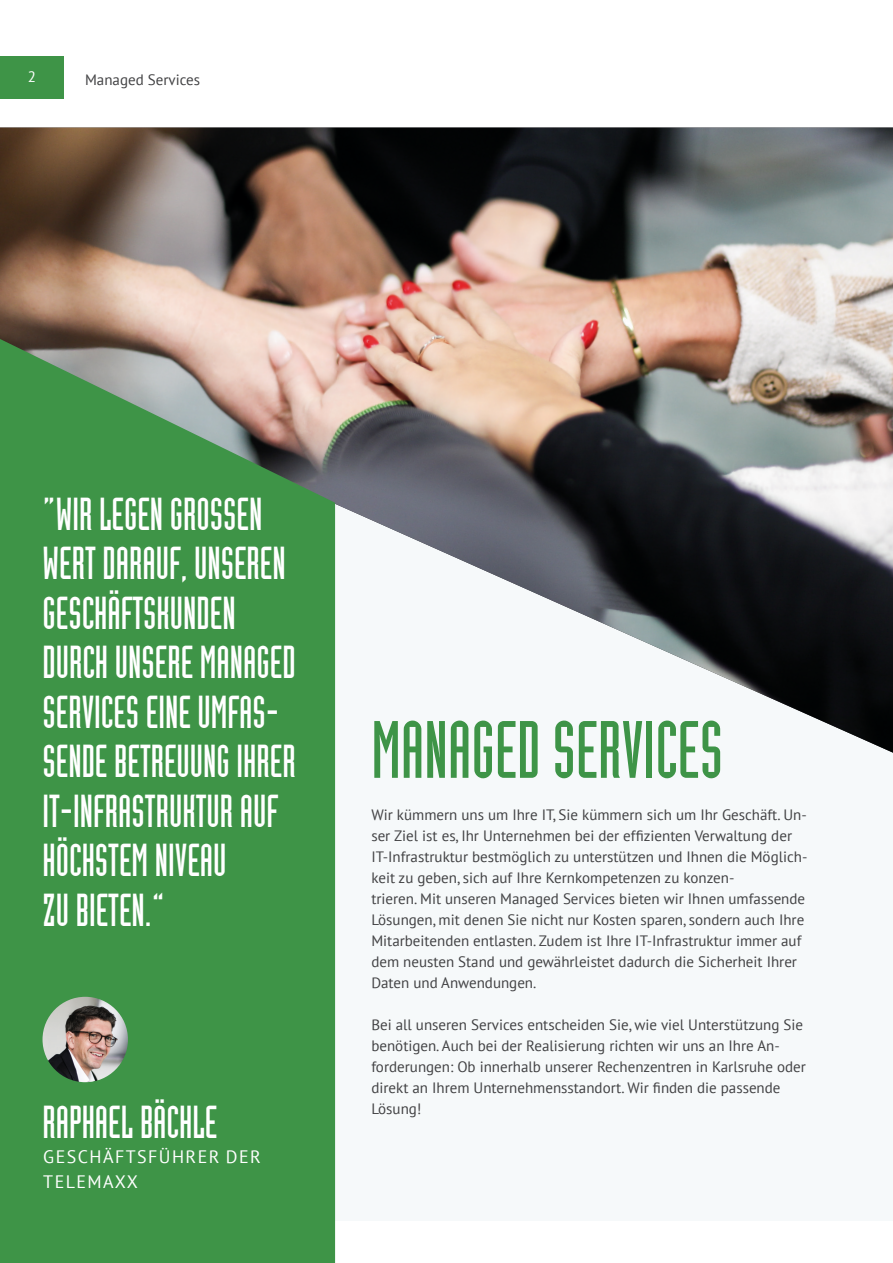
<style>
.page{position:relative;width:893px;height:1263px;background:#fff}
.page>*{position:absolute;margin:0;border:0;box-sizing:border-box;transform-origin:0 0}
.Titel-Überschrift{font:79.5px "Industria Solid";color:#3e9447}
.Zitat_negativ{font:45px/49.5px "Industria Solid";color:#fff}
.Überschrift_1_-_negativ{font:45px "Industria Solid";color:#fff}
.Titel-Unterzeile{font:18px/24.8px "PT Sans";letter-spacing:.08em;color:#fff}
.Fließtext{font:15px/21px "PT Sans";color:#414143}
.t1{font:15px "PT Sans";color:#fff}
</style>
<div class="page">
<div style="left:0;top:128px;width:893px;height:1092px;background:#f6f9fa"></div>
<img style="left:0;top:128px;width:893px;height:625px">
<svg style="left:0;top:339px;width:335px;height:924px;background:#48954e"></svg>
<img style="left:43px;top:997px;width:85px;height:85px;border-radius:43px">
<div style="left:0;top:56px;width:64px;height:42px;background:#3e9447"></div>
<p class="t1" style="left:28px;top:67px;width:10px">2</p>
<p class="Fließtext" style="left:85px;top:69px;width:116px">Managed Services</p>
<p class="Zitat_negativ" style="left:43px;top:489px;width:255px">“WIR LEGEN GROSSEN<br>WERT DARAUF, UNSEREN<br>GESCHÄFTSKUNDEN<br>DURCH UNSERE MANAGED<br>SERVICES EINE UMFAS-<br>SENDE BETREUUNG IHRER<br>IT-INFRASTRUKTUR AUF<br>HÖCHSTEM NIVEAU</p>
<p class="Zitat_negativ" style="left:43px;top:885px;width:124px">ZU BIETEN.”</p>
<p class="Überschrift_1_-_negativ" style="left:43px;top:1098px;width:176px">RAPHAEL BÄCHLE</p>
<p class="Titel-Unterzeile" style="left:43px;top:1144px;width:219px">GESCHÄFTSFÜHRER DER<br>TELEMAXX</p>
<p class="Titel-Überschrift" style="left:371px;top:706px;width:353px">MANAGED SERVICES</p>
<p class="Fließtext" style="left:371px;top:804px;width:438px">Wir kümmern uns um Ihre IT, Sie kümmern sich um Ihr Geschäft. Un&shy;ser Ziel ist es, Ihr Unternehmen bei der effizienten Verwaltung der IT-Infrastruktur bestmöglich zu unterstützen und Ihnen die Möglich&shy;keit zu geben, sich auf Ihre Kernkompetenzen zu konzen-</p>
<p class="Fließtext" style="left:371px;top:888px;width:435px">trieren. Mit unseren Managed Services bieten wir Ihnen umfassende Lösungen, mit denen Sie nicht nur Kosten sparen, sondern auch Ihre Mitarbeitenden entlasten. Zudem ist Ihre IT-Infrastruktur immer auf dem neusten Stand und gewährleistet dadurch die Sicherheit Ihrer Daten und Anwendungen.</p>
<p class="Fließtext" style="left:371px;top:1014px;width:436px">Bei all unseren Services entscheiden Sie, wie viel Unterstützung Sie benötigen. Auch bei der Realisierung richten wir uns an Ihre An&shy;forderungen: Ob innerhalb unserer Rechenzentren in Karlsruhe oder direkt an Ihrem Unternehmensstandort. Wir finden die passende Lösung!</p>
</div>
